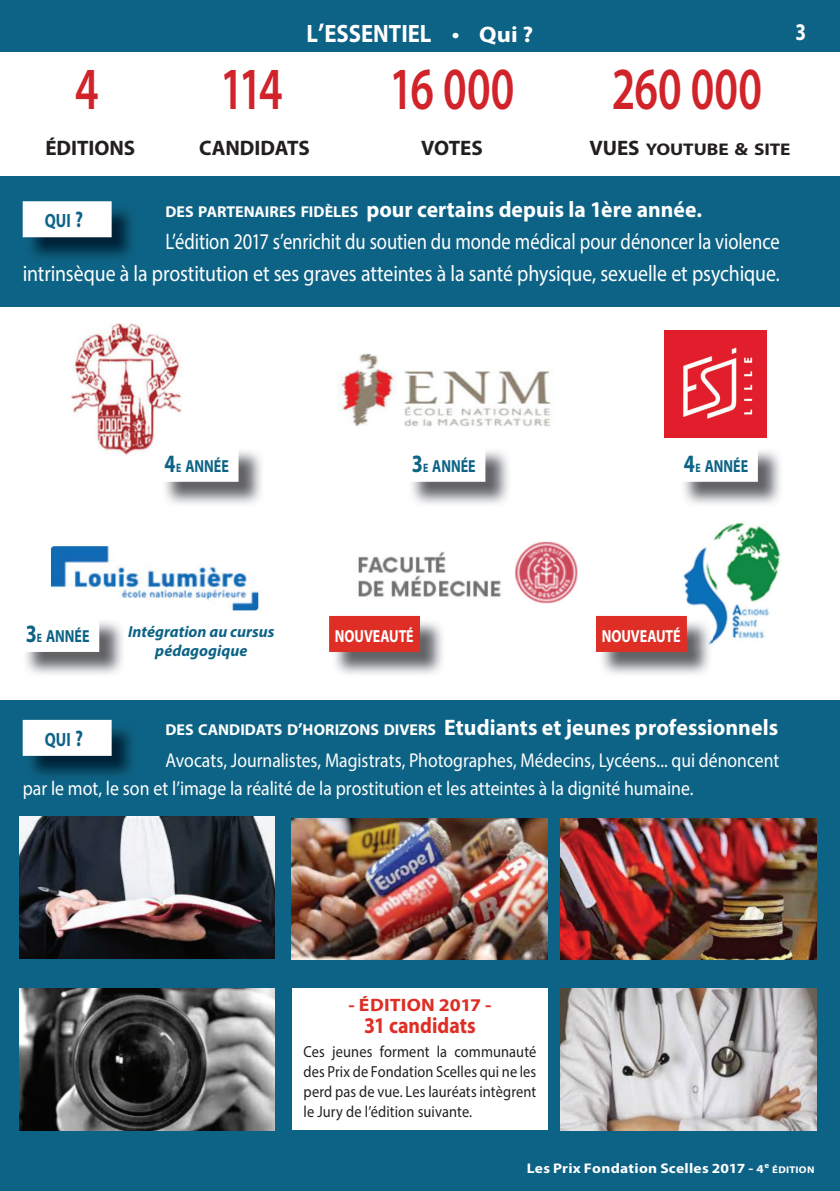
<style>
.page{position:relative;width:840px;height:1191px;background:#fff}
.page>*{position:absolute;margin:0;border:0;box-sizing:border-box;transform-origin:0 0}
.t1{font:600 60px "Myriad Pro";letter-spacing:-.005em;color:#d1232a;scale:.73 1}
.t2{font:700 25.2px "Myriad Pro";color:#fff;scale:.9 1}
.t3{font:700 24px "Myriad Pro";color:#fff;scale:.8 1}
.t4{font:22.4px "Myriad Pro";letter-spacing:-.005em;color:#fff;scale:.88 1}
.t5{font:22.4px "Myriad Pro";letter-spacing:-.005em;color:#fff;scale:.82 1}
.t6{font:700 22.4px "Myriad Pro";color:#fff}
.t7{font:700 22.4px "Myriad Pro";color:#fff;scale:.96 1}
.t8{font:700 22.4px "Myriad Pro";color:#de2e26;scale:.88 1}
.t9{font:700 21px "Myriad Pro";color:#231f20}
.t10{font:20px/28px "Myriad Pro";color:#fff;scale:.88 1}
.t11{font:700 19.2px "Myriad Pro";color:#0d6385;scale:.8 1}
.t12{font:700 18px "Myriad Pro";letter-spacing:.005em;color:#de2e26;scale:1.1 1}
.t13{font:700 17.6px "Myriad Pro";color:#0d6385;scale:.8 1}
.t14{font:700 17.6px "Myriad Pro";letter-spacing:-.005em;color:#fff;scale:.8 1}
.t15{font:700 17px "Myriad Pro";letter-spacing:-.005em;color:#231f20;scale:1.14 1}
.t16{font:16px/20px "Myriad Pro";letter-spacing:.005em;color:#231f20;text-align:justify;scale:.9 1}
.t17{font:italic 700 16px/19.2px "Myriad Pro";color:#0d6385;text-align:center}
.t18{font:700 14px "Myriad Pro";letter-spacing:.02em;color:#fff;scale:1.1 1}
.t19{font:700 9.8px "Myriad Pro";letter-spacing:.025em;color:#fff;scale:1.1 1}
.s1{font-size:27px}
.s2{font-size:22.4px}
.s3{font-size:21px}
.s4{font-size:17.6px}
.s5{font-size:15.8px}
.s6{font-size:25px}
.s7{font-size:12.2px}
.s8{font-size:12px}
</style>
<div class="page">
<div style="left:0;top:700px;width:839px;height:491px;background:#0d6385"></div>
<div style="left:23px;top:720px;width:89px;height:36px;background:#fff"></div>
<img style="left:664px;top:330px;width:101px;height:107px">
<img style="left:71px;top:323px;width:111px;height:132px">
<img style="left:346px;top:541px;width:232px;height:75px">
<img style="left:681px;top:522px;width:100px;height:123px">
<img style="left:338px;top:353px;width:213px;height:74px">
<img style="left:50px;top:546px;width:209px;height:65px">
<img style="left:165px;top:451px;width:96px;height:53px">
<div style="left:159px;top:446px;width:79px;height:36px;background:#fff"></div>
<img style="left:684px;top:451px;width:96px;height:53px">
<div style="left:677px;top:446px;width:80px;height:36px;background:#fff"></div>
<img style="left:412px;top:451px;width:96px;height:53px">
<div style="left:406px;top:446px;width:79px;height:36px;background:#fff"></div>
<img style="left:26px;top:625px;width:96px;height:49px">
<div style="left:20px;top:616px;width:79px;height:36px;background:#fff"></div>
<img style="left:335px;top:625px;width:107px;height:49px">
<div style="left:329px;top:616px;width:91px;height:36px;background:#de2e26"></div>
<img style="left:602px;top:649px;width:108px;height:25px">
<img style="left:686px;top:618px;width:25px;height:31px">
<div style="left:595px;top:616px;width:91px;height:36px;background:#de2e26"></div>
<div style="left:0;top:0;width:839px;height:51px;background:#0d6385"></div>
<img style="left:20px;top:816px;width:255px;height:142px">
<img style="left:292px;top:818px;width:255px;height:142px">
<img style="left:560px;top:988px;width:255px;height:142px">
<img style="left:20px;top:988px;width:255px;height:142px">
<img style="left:560px;top:818px;width:255px;height:142px">
<div style="left:292px;top:988px;width:255px;height:142px;background:#fff"></div>
<div style="left:0;top:176px;width:839px;height:130px;background:#0d6385"></div>
<img style="left:25px;top:209px;width:107px;height:49px">
<div style="left:23px;top:201px;width:89px;height:36px;background:#fff"></div>
<h1 class="t1" style="left:75px;top:51px;width:34px">4</h1>
<p class="t9" style="left:45px;top:134px;width:91px">ÉDITIONS</p>
<p class="t2" style="left:306px;top:17px;width:253px">L<span class="s1">’</span>ESSENTIEL <sup>.</sup> <span class="s2">Qui ?</span></p>
<h1 class="t1" style="left:220px;top:51px;width:87px">114</h1>
<p class="t9" style="left:199px;top:134px;width:112px">CANDIDATS</p>
<h1 class="t1" style="left:389px;top:51px;width:173px">16 000</h1>
<p class="t9" style="left:421px;top:134px;width:63px">VOTES</p>
<p class="t3" style="left:794px;top:16px;width:15px">3</p>
<h1 class="t1" style="left:611px;top:51px;width:207px">260 000</h1>
<p class="t15" style="left:589px;top:138px;width:178px"><span class="s3">VUES</span> YOUTUBE <span class="s4">&amp;</span> SITE</p>
<p class="t11" style="left:45px;top:208px;width:49px">QUI <span class="s2">?</span></p>
<p class="t7" style="left:165px;top:195px;width:560px"><span class="s5">DES PARTENAIRES FIDÈLES</span> pour certains depuis la 1ère année.</p>
<p class="t5" style="left:165px;top:227px;width:750px">L’édition 2017 s’enrichit du soutien du monde médical pour dénoncer la violence</p>
<p class="t4" style="left:23px;top:259px;width:861px">intrinsèque à la prostitution et ses graves atteintes à la santé physique, sexuelle et psychique.</p>
<p class="t13" style="left:164px;top:454px;width:82px"><span class="s6">4</span><span class="s7">E</span> ANNÉE</p>
<p class="t13" style="left:411px;top:454px;width:81px"><span class="s6">3</span><span class="s7">E</span> ANNÉE</p>
<p class="t13" style="left:683px;top:454px;width:82px"><span class="s6">4</span><span class="s7">E</span> ANNÉE</p>
<p class="t13" style="left:26px;top:624px;width:81px"><span class="s6">3</span><span class="s7">E</span> ANNÉE</p>
<p class="t14" style="left:334px;top:624px;width:100px">NOUVEAUTÉ</p>
<p class="t14" style="left:601px;top:624px;width:100px">NOUVEAUTÉ</p>
<p class="t17" style="left:128px;top:621px;width:148px">Intégration au cursus pédagogique</p>
<p class="t11" style="left:45px;top:727px;width:49px">QUI <span class="s2">?</span></p>
<p class="t6" style="left:165px;top:713px;width:614px"><span class="s5">DES CANDIDATS D</span><span class="s4">’</span><span class="s5">HORIZONS DIVERS</span> Etudiants et jeunes professionnels</p>
<p class="t10" style="left:23px;top:746px;width:860px;text-indent:143px">Avocats, Journalistes, Magistrats, Photographes, Médecins, Lycéens... qui dénoncent par le mot, le son et l’image la réalité de la prostitution et les atteintes à la dignité humaine.</p>
<p class="t12" style="left:348px;top:992px;width:132px">- ÉDITION 2017 -</p>
<p class="t8" style="left:364px;top:1010px;width:128px">31 candidats</p>
<p class="t16" style="left:303px;top:1041px;width:260px">Ces jeunes forment la communauté des Prix de Fondation Scelles qui ne les perd pas de vue. Les lauréats intègrent le Jury de l’édition suivante.</p>
<p class="t18" style="left:526px;top:1159px;width:222px">Les Prix Fondation Scelles 2017 - <span class="s8">4</span><sup>e</sup></p>
<p class="t19" style="left:771px;top:1163px;width:40px">ÉDITION</p>
</div>
